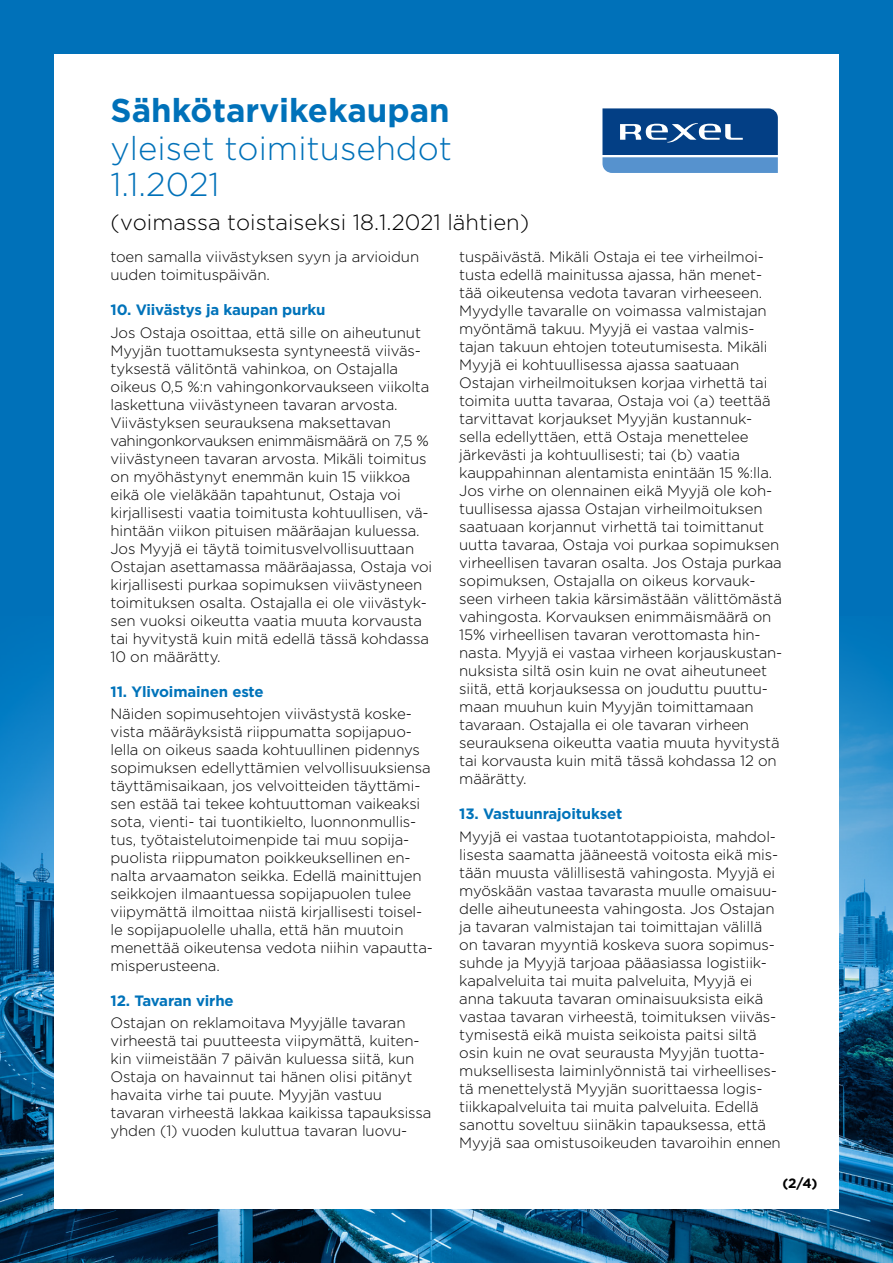
<style>
.page{position:relative;width:893px;height:1263px;background:#fff}
.page>*{position:absolute;margin:0;border:0;box-sizing:border-box;transform-origin:0 0}
.t1{font:300 33px/36.2px "Gotham";color:#0071b9}
.t2{font:700 33px "Gotham";color:#0071b9}
.t3{font:300 22.05px "Gotham";color:#000}
.t4{font:300 15px/18px "Gotham";letter-spacing:-.01em;color:#000}
.t5{font:700 15px "Gotham";letter-spacing:-.01em;color:#0073ba}
.t6{font:700 13.5px "Gotham";color:#000}
</style>
<div class="page">
<div style="left:0;top:1px;width:893px;height:1261px;background:#0071b9"></div>
<img style="left:0;top:660px;width:893px;height:602px">
<div style="left:54px;top:54px;width:785px;height:1155px;background:#fff"></div>
<svg style="left:602px;top:108px;width:176px;height:65px;background:#356aa5"></svg>
<h1 class="t2" style="left:111px;top:89px;width:341px">Sähkötarvikekaupan</h1>
<h1 class="t1" style="left:111px;top:129px;width:343px">yleiset toimitusehdot<br>1.1.2021</h1>
<h2 class="t3" style="left:111px;top:208px;width:420px">(voimassa toistaiseksi 18.1.2021 lähtien)</h2>
<p class="t4" style="left:111px;top:248px;width:310px">toen samalla viivästyksen syyn ja arvioidun uuden toimituspäivän.</p>
<p class="t5" style="left:111px;top:300px;width:216px">10. Viivästys ja kaupan purku</p>
<p class="t4" style="left:111px;top:323px;width:323px">Jos Ostaja osoittaa, että sille on aiheutunut Myyjän tuottamuksesta syntyneestä viiväs&shy;tyksestä välitöntä vahinkoa, on Ostajalla oikeus 0,5 %:n vahingonkorvaukseen viikolta laskettuna viivästyneen tavaran arvosta.<br>Viivästyksen seurauksena maksettavan vahingonkorvauksen enimmäismäärä on 7,5 % viivästyneen tavaran arvosta. Mikäli toimitus on myöhästynyt enemmän kuin 15 viikkoa eikä ole vieläkään tapahtunut, Ostaja voi kirjallisesti vaatia toimitusta kohtuullisen, vä&shy;hintään viikon pituisen määräajan kuluessa.<br>Jos Myyjä ei täytä toimitusvelvollisuuttaan Ostajan asettamassa määräajassa, Ostaja voi kirjallisesti purkaa sopimuksen viivästyneen toimituksen osalta. Ostajalla ei ole viivästyk&shy;sen vuoksi oikeutta vaatia muuta korvausta tai hyvitystä kuin mitä edellä tässä kohdassa 10 on määrätty.</p>
<p class="t5" style="left:111px;top:681px;width:155px">11. Ylivoimainen este</p>
<p class="t4" style="left:111px;top:704px;width:324px">Näiden sopimusehtojen viivästystä koske&shy;vista määräyksistä riippumatta sopijapuo&shy;lella on oikeus saada kohtuullinen pidennys sopimuksen edellyttämien velvollisuuksiensa täyttämisaikaan, jos velvoitteiden täyttämi&shy;sen estää tai tekee kohtuuttoman vaikeaksi sota, vienti- tai tuontikielto, luonnonmullis&shy;tus, työtaistelutoimenpide tai muu sopija&shy;puolista riippumaton poikkeuksellinen en&shy;nalta arvaamaton seikka. Edellä mainittujen seikkojen ilmaantuessa sopijapuolen tulee viipymättä ilmoittaa niistä kirjallisesti toisel&shy;le sopijapuolelle uhalla, että hän muutoin menettää oikeutensa vedota niihin vapautta&shy;misperusteena.</p>
<p class="t5" style="left:111px;top:991px;width:125px">12. Tavaran virhe</p>
<p class="t4" style="left:111px;top:1013px;width:322px">Ostajan on reklamoitava Myyjälle tavaran virheestä tai puutteesta viipymättä, kuiten&shy;kin viimeistään 7 päivän kuluessa siitä, kun Ostaja on havainnut tai hänen olisi pitänyt havaita virhe tai puute. Myyjän vastuu tavaran virheestä lakkaa kaikissa tapauksissa yhden (1) vuoden kuluttua tavaran luovu-</p>
<p class="t4" style="left:459px;top:248px;width:325px">tuspäivästä. Mikäli Ostaja ei tee virheilmoi&shy;tusta edellä mainitussa ajassa, hän menet&shy;tää oikeutensa vedota tavaran virheeseen.<br>Myydylle tavaralle on voimassa valmistajan myöntämä takuu. Myyjä ei vastaa valmis&shy;tajan takuun ehtojen toteutumisesta. Mikäli Myyjä ei kohtuullisessa ajassa saatuaan Ostajan virheilmoituksen korjaa virhettä tai toimita uutta tavaraa, Ostaja voi (a) teettää tarvittavat korjaukset Myyjän kustannuk&shy;sella edellyttäen, että Ostaja menettelee järkevästi ja kohtuullisesti; tai (b) vaatia kauppahinnan alentamista enintään 15 %:lla.<br>Jos virhe on olennainen eikä Myyjä ole koh&shy;tuullisessa ajassa Ostajan virheilmoituksen saatuaan korjannut virhettä tai toimittanut uutta tavaraa, Ostaja voi purkaa sopimuksen virheellisen tavaran osalta. Jos Ostaja purkaa sopimuksen, Ostajalla on oikeus korvauk&shy;seen virheen takia kärsimästään välittömästä vahingosta. Korvauksen enimmäismäärä on 15% virheellisen tavaran verottomasta hin&shy;nasta. Myyjä ei vastaa virheen korjauskustan&shy;nuksista siltä osin kuin ne ovat aiheutuneet siitä, että korjauksessa on jouduttu puuttu&shy;maan muuhun kuin Myyjän toimittamaan tavaraan. Ostajalla ei ole tavaran virheen seurauksena oikeutta vaatia muuta hyvitystä tai korvausta kuin mitä tässä kohdassa 12 on määrätty.</p>
<p class="t5" style="left:459px;top:804px;width:165px">13. Vastuunrajoitukset</p>
<p class="t4" style="left:459px;top:827px;width:323px">Myyjä ei vastaa tuotantotappioista, mahdol&shy;lisesta saamatta jääneestä voitosta eikä mis&shy;tään muusta välillisestä vahingosta. Myyjä ei myöskään vastaa tavarasta muulle omaisuu&shy;delle aiheutuneesta vahingosta. Jos Ostajan ja tavaran valmistajan tai toimittajan välillä on tavaran myyntiä koskeva suora sopimus&shy;suhde ja Myyjä tarjoaa pääasiassa logistiik&shy;kapalveluita tai muita palveluita, Myyjä ei anna takuuta tavaran ominaisuuksista eikä vastaa tavaran virheestä, toimituksen viiväs&shy;tymisestä eikä muista seikoista paitsi siltä osin kuin ne ovat seurausta Myyjän tuotta&shy;muksellisesta laiminlyönnistä tai virheellises&shy;tä menettelystä Myyjän suorittaessa logis&shy;tiikkapalveluita tai muita palveluita. Edellä sanottu soveltuu siinäkin tapauksessa, että Myyjä saa omistusoikeuden tavaroihin ennen</p>
<p class="t6" style="left:782px;top:1174px;width:37px">(2/4)</p>
</div>
